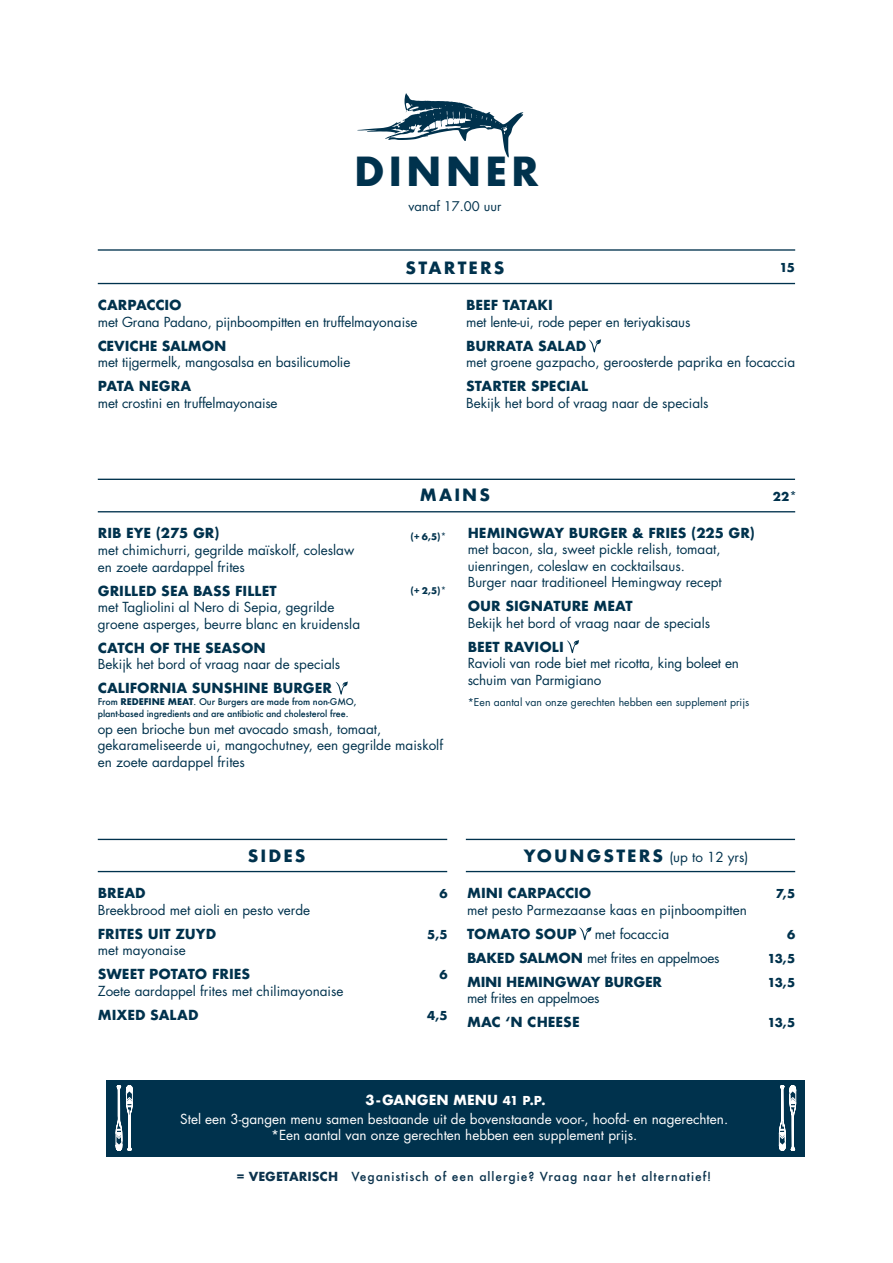
<style>
.page{position:relative;width:893px;height:1263px;background:#fff}
.page>*{position:absolute;margin:0;border:0;box-sizing:border-box;transform-origin:0 0}
.t1{font:700 39px "Futura";letter-spacing:.1em;color:#00324d}
.t2{font:700 16.5px "Futura";letter-spacing:.125em;color:#00324d}
.t3{font:13.5px/16.5px "Futura";color:#00324d}
.t4{font:700 13.5px "Futura";color:#00324d}
.t5{font:13.5px/16.2px "Futura";color:#fff;text-align:center}
.t6{font:13.5px "Futura";letter-spacing:-.02em;color:#00324d}
.t7{font:700 13.5px "Futura";letter-spacing:-.02em;color:#00324d}
.t8{font:700 13.5px "Futura";color:#fff}
.t9{font:13.05px "Futura";color:#00324d}
.t10{font:500 12.15px "Futura";letter-spacing:.075em;color:#0c334d}
.t11{font:700 12px "Futura";letter-spacing:-.06em;color:#00324d}
.t12{font:10.5px "Futura";color:#00324d}
.t13{font:500 9px/12px "Futura";letter-spacing:-.01em;color:#00324d}
.t14{font:700 9px "Futura";color:#00324d}
.s1{font-weight:700}
.s2{font-weight:700;font-size:16.5px}
.s3{font-size:12px}
</style>
<div class="page">
<hr style="left:98px;top:871px;width:349px;height:1px;background:#00324d">
<hr style="left:98px;top:839px;width:349px;height:1px;background:#00324d">
<hr style="left:466px;top:871px;width:329px;height:1px;background:#00324d">
<hr style="left:466px;top:839px;width:329px;height:1px;background:#00324d">
<hr style="left:98px;top:283px;width:697px;height:1px;background:#00324d">
<hr style="left:98px;top:249px;width:697px;height:2px;background:#00324d">
<hr style="left:98px;top:511px;width:697px;height:1px;background:#00324d">
<hr style="left:98px;top:479px;width:697px;height:1px;background:#00324d">
<svg style="left:589px;top:339px;width:12px;height:13px"></svg>
<svg style="left:579px;top:927px;width:12px;height:13px"></svg>
<svg style="left:567px;top:640px;width:12px;height:13px"></svg>
<svg style="left:336px;top:681px;width:12px;height:13px"></svg>
<div style="left:106px;top:1079px;width:699px;height:77px;background:#00324d"></div>
<svg style="left:116px;top:1085px;width:17px;height:66px"></svg>
<svg style="left:779px;top:1085px;width:17px;height:66px"></svg>
<svg style="left:357px;top:93px;width:166px;height:65px"></svg>
<h1 class="t1" style="left:354px;top:143px;width:186px">DINNER</h1>
<p class="t9" style="left:408px;top:197px;width:95px">vanaf 17.00 uur</p>
<p class="t2" style="left:405px;top:255px;width:100px">STARTERS</p>
<p class="t11" style="left:779px;top:258px;width:17px">15</p>
<p class="t4" style="left:98px;top:296px;width:85px">CARPACCIO</p>
<p class="t3" style="left:98px;top:314px;width:321px">met Grana Padano, pijnboompitten en truffelmayonaise</p>
<p class="t4" style="left:98px;top:336px;width:130px">CEVICHE SALMON</p>
<p class="t3" style="left:98px;top:354px;width:254px">met tijgermelk, mangosalsa en basilicumolie</p>
<p class="t4" style="left:98px;top:377px;width:95px">PATA NEGRA</p>
<p class="t3" style="left:98px;top:395px;width:181px">met crostini en truffelmayonaise</p>
<p class="t4" style="left:466px;top:296px;width:88px">BEEF TATAKI</p>
<p class="t3" style="left:466px;top:314px;width:226px">met lente-ui, rode peper en teriyakisaus</p>
<p class="t4" style="left:466px;top:336px;width:122px">BURRATA SALAD</p>
<p class="t3" style="left:466px;top:354px;width:331px">met groene gazpacho, geroosterde paprika en focaccia</p>
<p class="t4" style="left:466px;top:377px;width:124px">STARTER SPECIAL</p>
<p class="t3" style="left:466px;top:395px;width:244px">Bekijk het bord of vraag naar de specials</p>
<p class="t2" style="left:420px;top:483px;width:72px">MAINS</p>
<p class="t11" style="left:773px;top:488px;width:26px">22*</p>
<p class="t4" style="left:98px;top:524px;width:123px">RIB EYE (275 GR)</p>
<p class="t3" style="left:98px;top:542px;width:258px">met chimichurri, gegrilde maïskolf, coleslaw en zoete aardappel frites</p>
<p class="t4" style="left:98px;top:581px;width:180px">GRILLED SEA BASS FILLET</p>
<p class="t3" style="left:98px;top:599px;width:264px">met Tagliolini al Nero di Sepia, gegrilde groene asperges, beurre blanc en kruidensla</p>
<p class="t4" style="left:98px;top:638px;width:169px">CATCH OF THE SEASON</p>
<p class="t3" style="left:98px;top:656px;width:244px">Bekijk het bord of vraag naar de specials</p>
<p class="t4" style="left:98px;top:678px;width:236px">CALIFORNIA SUNSHINE BURGER</p>
<p class="t13" style="left:98px;top:696px;width:260px">From <span class="s1">REDEFINE MEAT</span>. Our Burgers are made from non-GMO, plant-based ingredients and are antibiotic and cholesterol free.</p>
<p class="t3" style="left:98px;top:720px;width:347px">op een brioche bun met avocado smash, tomaat, gekarameliseerde ui, mangochutney, een gegrilde maiskolf en zoete aardappel frites</p>
<p class="t14" style="left:411px;top:530px;width:38px">(+ 6,5)*</p>
<p class="t14" style="left:411px;top:584px;width:38px">(+ 2,5)*</p>
<p class="t4" style="left:468px;top:523px;width:289px">HEMINGWAY BURGER &amp; FRIES (225 GR)</p>
<p class="t3" style="left:468px;top:541px;width:256px">met bacon, sla, sweet pickle relish, tomaat, uienringen, coleslaw en cocktailsaus.<br>Burger naar traditioneel Hemingway recept</p>
<p class="t4" style="left:468px;top:597px;width:167px">OUR SIGNATURE MEAT</p>
<p class="t3" style="left:468px;top:615px;width:244px">Bekijk het bord of vraag naar de specials</p>
<p class="t4" style="left:468px;top:637px;width:98px">BEET RAVIOLI</p>
<p class="t3" style="left:468px;top:655px;width:273px">Ravioli van rode biet met ricotta, king boleet en schuim van Parmigiano</p>
<p class="t12" style="left:468px;top:695px;width:283px">*Een aantal van onze gerechten hebben een supplement prijs</p>
<p class="t2" style="left:248px;top:843px;width:59px">SIDES</p>
<p class="t3" style="left:524px;top:848px;width:226px"><span class="s2">YOUNGSTERS</span> (up to 12 yrs)</p>
<p class="t4" style="left:98px;top:883px;width:50px">BREAD</p>
<p class="t11" style="left:439px;top:885px;width:10px">6</p>
<p class="t3" style="left:98px;top:902px;width:214px">Breekbrood met aioli en pesto verde</p>
<p class="t4" style="left:98px;top:924px;width:120px">FRITES UIT ZUYD</p>
<p class="t11" style="left:427px;top:926px;width:22px">5,5</p>
<p class="t3" style="left:98px;top:942px;width:90px">met mayonaise</p>
<p class="t4" style="left:98px;top:964px;width:154px">SWEET POTATO FRIES</p>
<p class="t11" style="left:439px;top:966px;width:10px">6</p>
<p class="t3" style="left:98px;top:983px;width:247px">Zoete aardappel frites met chilimayonaise</p>
<p class="t4" style="left:98px;top:1005px;width:102px">MIXED SALAD</p>
<p class="t11" style="left:427px;top:1007px;width:22px">4,5</p>
<p class="t4" style="left:467px;top:883px;width:126px">MINI CARPACCIO</p>
<p class="t11" style="left:776px;top:885px;width:21px">7,5</p>
<p class="t3" style="left:467px;top:902px;width:281px">met pesto Parmezaanse kaas en pijnboompitten</p>
<p class="t4" style="left:467px;top:924px;width:111px">TOMATO SOUP</p>
<p class="t3" style="left:595px;top:926px;width:76px">met focaccia</p>
<p class="t11" style="left:787px;top:926px;width:10px">6</p>
<p class="t6" style="left:467px;top:949px;width:254px"><span class="s1">BAKED SALMON</span> met frites en appelmoes</p>
<p class="t11" style="left:767px;top:950px;width:29px">13,5</p>
<p class="t7" style="left:467px;top:972px;width:196px">MINI HEMINGWAY BURGER</p>
<p class="t11" style="left:767px;top:974px;width:29px">13,5</p>
<p class="t6" style="left:467px;top:990px;width:134px">met frites en appelmoes</p>
<p class="t4" style="left:467px;top:1012px;width:114px">MAC ‘N CHEESE</p>
<p class="t11" style="left:767px;top:1014px;width:29px">13,5</p>
<p class="t8" style="left:365px;top:1090px;width:181px">3-GANGEN MENU <span class="s3">41 P.P.</span></p>
<p class="t5" style="left:180px;top:1111px;width:549px">Stel een 3-gangen menu samen bestaande uit de bovenstaande voor-, hoofd- en nagerechten. *Een aantal van onze gerechten hebben een supplement prijs.</p>
<p class="t10" style="left:236px;top:1168px;width:476px"><span class="s1">= VEGETARISCH</span> Veganistisch of een allergie? Vraag naar het alternatief!</p>
</div>
